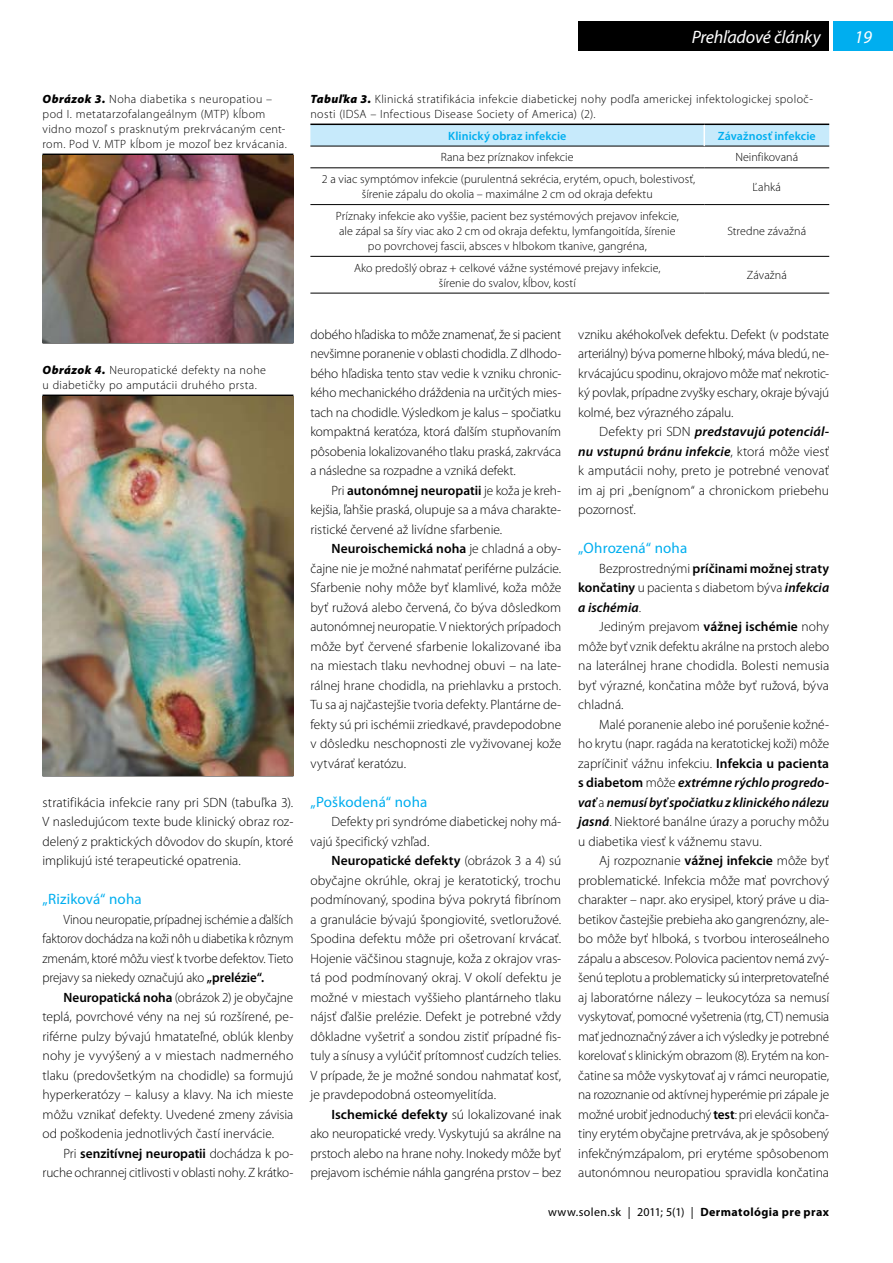
<style>
.page{position:relative;width:893px;height:1263px;background:#fff}
.page>*{position:absolute;margin:0;border:0;box-sizing:border-box;transform-origin:0 0}
.t1{font:italic 18px "Myriad Pro";letter-spacing:-.01em;color:#fff}
.t2{font:15px "Myriad Pro";letter-spacing:.01em;color:#00aeef}
.t3{font:300 13.5px/19.5px "Myriad Pro";color:#000;text-align:justify}
.t4{font:300 13.5px/19.5px "Myriad Pro";color:#000;text-align:justify;scale:.95 1}
.t5{font:300 12px/15px "Myriad Pro";letter-spacing:.015em;color:#000;text-align:center}
.t6{font:300 12px/15px "Myriad Pro";letter-spacing:.035em;color:#000}
.t7{font:12px "Myriad Pro";letter-spacing:.03em;color:#000}
.t8{font:600 12px "Myriad Pro";letter-spacing:.01em;color:#00aeef}
.s1{font-weight:900;font-style:italic}
.s2{font-weight:600}
.s3{font-weight:600;font-style:italic}
.s4{font-weight:700}
</style>
<div class="page">
<div style="left:833px;top:21px;width:60px;height:30px;background:#00aeef"></div>
<div style="left:578px;top:21px;width:251px;height:30px;background:#000"></div>
<hr style="left:43px;top:775px;width:250px;height:1px;background:#000">
<hr style="left:43px;top:395px;width:250px;height:1px;background:#000">
<img style="left:43px;top:396px;width:250px;height:379px">
<hr style="left:43px;top:343px;width:250px;height:1px;background:#000">
<hr style="left:43px;top:154px;width:250px;height:1px;background:#000">
<img style="left:43px;top:155px;width:250px;height:188px">
<svg style="left:310px;top:125px;width:519px;height:21px"></svg>
<svg style="left:310px;top:167px;width:519px;height:126px"></svg>
<hr style="left:310px;top:146px;width:394px;height:1px;background:#000">
<hr style="left:704px;top:146px;width:125px;height:1px;background:#000">
<hr style="left:310px;top:168px;width:394px;height:1px;background:#000">
<hr style="left:704px;top:168px;width:125px;height:1px;background:#000">
<hr style="left:310px;top:204px;width:394px;height:1px;background:#000">
<hr style="left:704px;top:204px;width:125px;height:1px;background:#000">
<hr style="left:310px;top:256px;width:394px;height:1px;background:#000">
<hr style="left:704px;top:256px;width:125px;height:1px;background:#000">
<hr style="left:310px;top:124px;width:394px;height:1px;background:#000">
<hr style="left:704px;top:124px;width:125px;height:1px;background:#000">
<hr style="left:703px;top:125px;width:2px;height:21px;background:#fff">
<hr style="left:310px;top:293px;width:394px;height:1px;background:#000">
<hr style="left:704px;top:293px;width:125px;height:1px;background:#000">
<h1 class="t1" style="left:692px;top:26px;width:130px">Prehľadové články</h1>
<p class="t6" style="left:43px;top:91px;width:246px"><span class="s1">Obrázok 3.</span> Noha diabetika s neuropatiou – pod I. metatarzofalangeálnym (MTP) kĺbom vidno mozoľ s prasknutým prekrvácaným cent&shy;rom. Pod V. MTP kĺbom je mozoľ bez krvácania.</p>
<p class="t5" style="left:310px;top:91px;width:504px;text-align:left"><span class="s1">Tabuľka 3.</span> Klinická stratifikácia infekcie diabetickej nohy podľa americkej infektologickej spoloč&shy;nosti (IDSA – Infectious Disease Society of America) (2).</p>
<p class="t8" style="left:448px;top:128px;width:120px">Klinický obraz infekcie</p>
<p class="t8" style="left:718px;top:128px;width:100px">Závažnosť infekcie</p>
<p class="t5" style="left:441px;top:150px;width:134px">Rana bez príznakov infekcie</p>
<p class="t5" style="left:735px;top:150px;width:64px">Neinfikovaná</p>
<p class="t5" style="left:322px;top:172px;width:375px">2 a viac symptómov infekcie (purulentná sekrécia, erytém, opuch, bolestivosť, šírenie zápalu do okolia – maximálne 2 cm od okraja defektu</p>
<p class="t5" style="left:753px;top:179px;width:30px">Ľahká</p>
<p class="t5" style="left:336px;top:208px;width:344px">Príznaky infekcie ako vyššie, pacient bez systémových prejavov infekcie, ale zápal sa šíry viac ako 2 cm od okraja defektu, lymfangoitída, šírenie po povrchovej fascii, absces v hlbokom tkanive, gangréna,</p>
<p class="t5" style="left:727px;top:223px;width:80px">Stredne závažná</p>
<p class="t5" style="left:43px;top:362px;width:225px;text-align:left"><span class="s1">Obrázok 4.</span> Neuropatické defekty na nohe u diabetičky po amputácii druhého prsta.</p>
<p class="t3" style="left:43px;top:792px;width:252px">stratifikácia infekcie rany pri SDN (tabuľka 3).<br>V nasledujúcom texte bude klinický obraz roz&shy;delený z praktických dôvodov do skupín, ktoré implikujú isté terapeutické opatrenia.</p>
<p class="t2" style="left:43px;top:890px;width:101px">„Riziková“ noha</p>
<p class="t4" style="left:43px;top:909px;width:266px;text-indent:21px">Vinou neuropatie, prípadnej ischémie a ďalších faktorov dochádza na koži nôh u diabetika k rôznym zmenám, ktoré môžu viesť k tvorbe defektov. Tieto prejavy sa niekedy označujú ako <span class="s2">„prelézie“.</span></p>
<p class="t3" style="left:43px;top:987px;width:252px;text-indent:21px"><span class="s2">Neuropatická noha</span> (obrázok 2) je obyčajne teplá, povrchové vény na nej sú rozšírené, pe&shy;riférne pulzy bývajú hmatateľné, oblúk klenby nohy je vyvýšený a v miestach nadmerného tlaku (predovšetkým na chodidle) sa formujú hyperkeratózy – kalusy a klavy. Na ich mieste môžu vznikať defekty. Uvedené zmeny závisia od poškodenia jednotlivých častí inervácie.</p>
<p class="t3" style="left:43px;top:1143px;width:252px;text-align:right">Pri <span class="s2">senzitívnej neuropatii</span> dochádza k po&shy;ruche ochrannej citlivosti v oblasti nohy. Z krátko-</p>
<p class="t5" style="left:354px;top:260px;width:308px">Ako predošlý obraz + celkové vážne systémové prejavy infekcie, šírenie do svalov, kĺbov, kostí</p>
<p class="t5" style="left:747px;top:268px;width:42px">Závažná</p>
<p class="t3" style="left:310px;top:324px;width:252px">dobého hľadiska to môže znamenať, že si pacient nevšimne poranenie v oblasti chodidla. Z dlhodo&shy;bého hľadiska tento stav vedie k vzniku chronic&shy;kého mechanického dráždenia na určitých mies&shy;tach na chodidle. Výsledkom je kalus – spočiatku kompaktná keratóza, ktorá ďalším stupňovaním pôsobenia lokalizovaného tlaku praská, zakrváca a následne sa rozpadne a vzniká defekt.</p>
<p class="t3" style="left:310px;top:480px;width:252px;text-indent:21px">Pri <span class="s2">autonómnej neuropatii</span> je koža je kreh&shy;kejšia, ľahšie praská, olupuje sa a máva charakte&shy;ristické červené až livídne sfarbenie.</p>
<p class="t3" style="left:310px;top:539px;width:252px;text-indent:21px"><span class="s2">Neuroischemická noha</span> je chladná a oby&shy;čajne nie je možné nahmatať periférne pulzácie.<br>Sfarbenie nohy môže byť klamlivé, koža môže byť ružová alebo červená, čo býva dôsledkom autonómnej neuropatie. V niektorých prípadoch môže byť červené sfarbenie lokalizované iba na miestach tlaku nevhodnej obuvi – na late&shy;rálnej hrane chodidla, na priehlavku a prstoch.<br>Tu sa aj najčastejšie tvoria defekty. Plantárne de&shy;fekty sú pri ischémii zriedkavé, pravdepodobne v dôsledku neschopnosti zle vyživovanej kože vytvárať keratózu.</p>
<p class="t2" style="left:310px;top:792px;width:118px">„Poškodená“ noha</p>
<p class="t3" style="left:310px;top:812px;width:252px;text-indent:21px">Defekty pri syndróme diabetickej nohy má&shy;vajú špecifický vzhľad.</p>
<p class="t3" style="left:310px;top:851px;width:252px;text-indent:21px"><span class="s2">Neuropatické defekty</span> (obrázok 3 a 4) sú obyčajne okrúhle, okraj je keratotický, trochu podmínovaný, spodina býva pokrytá fibrínom a granulácie bývajú špongiovité, svetloružové.<br>Spodina defektu môže pri ošetrovaní krvácať.<br>Hojenie väčšinou stagnuje, koža z okrajov vras&shy;tá pod podmínovaný okraj. V okolí defektu je možné v miestach vyššieho plantárneho tlaku nájsť ďalšie prelézie. Defekt je potrebné vždy dôkladne vyšetriť a sondou zistiť prípadné fis&shy;tuly a sínusy a vylúčiť prítomnosť cudzích telies.<br>V prípade, že je možné sondou nahmatať kosť, je pravdepodobná osteomyelitída.</p>
<p class="t3" style="left:310px;top:1104px;width:252px;text-indent:21px"><span class="s2">Ischemické defekty</span> sú lokalizované inak ako neuropatické vredy. Vyskytujú sa akrálne na prstoch alebo na hrane nohy. Inokedy môže byť prejavom ischémie náhla gangréna prstov – bez</p>
<p class="t3" style="left:578px;top:324px;width:252px">vzniku akéhokoľvek defektu. Defekt (v podstate arteriálny) býva pomerne hlboký, máva bledú, ne&shy;krvácajúcu spodinu, okrajovo môže mať nekrotic&shy;ký povlak, prípadne zvyšky eschary, okraje bývajú kolmé, bez výrazného zápalu.</p>
<p class="t3" style="left:578px;top:422px;width:252px;text-indent:21px">Defekty pri SDN <span class="s3">predstavujú potenciál&shy;nu vstupnú bránu infekcie</span>, ktorá môže viesť k amputácii nohy, preto je potrebné venovať im aj pri „benígnom“ a chronickom priebehu pozornosť.</p>
<p class="t2" style="left:578px;top:539px;width:110px">„Ohrozená“ noha</p>
<p class="t3" style="left:578px;top:558px;width:252px;text-indent:21px">Bezprostrednými <span class="s2">príčinami možnej straty končatiny</span> u pacienta s diabetom býva <span class="s3">infekcia a ischémia</span>.</p>
<p class="t3" style="left:578px;top:617px;width:252px;text-indent:21px">Jediným prejavom <span class="s2">vážnej ischémie</span> nohy môže byť vznik defektu akrálne na prstoch alebo na laterálnej hrane chodidla. Bolesti nemusia byť výrazné, končatina môže byť ružová, býva chladná.</p>
<p class="t3" style="left:578px;top:714px;width:252px;text-indent:21px">Malé poranenie alebo iné porušenie kožné&shy;ho krytu (napr. ragáda na keratotickej koži) môže zapríčiniť vážnu infekciu. <span class="s2">Infekcia u pacienta s diabetom</span> môže <span class="s3">extrémne rýchlo progredo&shy;vať</span> a <span class="s3">nemusí byť spočiatku z klinického nálezu jasná</span>. Niektoré banálne úrazy a poruchy môžu u diabetika viesť k vážnemu stavu.</p>
<p class="t3" style="left:578px;top:851px;width:252px;text-indent:21px">Aj rozpoznanie <span class="s2">vážnej infekcie</span> môže byť problematické. Infekcia môže mať povrchový charakter – napr. ako erysipel, ktorý práve u dia&shy;betikov častejšie prebieha ako gangrenózny, ale&shy;bo môže byť hlboká, s tvorbou interoseálneho zápalu a abscesov. Polovica pacientov nemá zvý&shy;šenú teplotu a problematicky sú interpretovateľné aj laboratórne nálezy – leukocytóza sa nemusí vyskytovať, pomocné vyšetrenia (rtg, CT) nemusia mať jednoznačný záver a ich výsledky je potrebné korelovať s klinickým obrazom (8). Erytém na kon&shy;čatine sa môže vyskytovať aj v rámci neuropatie, na rozoznanie od aktívnej hyperémie pri zápale je možné urobiť jednoduchý <span class="s2">test</span>: pri elevácii konča&shy;tiny erytém obyčajne pretrváva, ak je spôsobený infekčnýmzápalom, pri erytéme spôsobenom autonómnou neuropatiou spravidla končatina</p>
<p class="t7" style="left:548px;top:1205px;width:283px">www.solen.sk | 2011; 5(1) | <span class="s4">Dermatológia pre prax</span></p>
<h1 class="t1" style="left:854px;top:26px;width:19px">19</h1>
</div>
